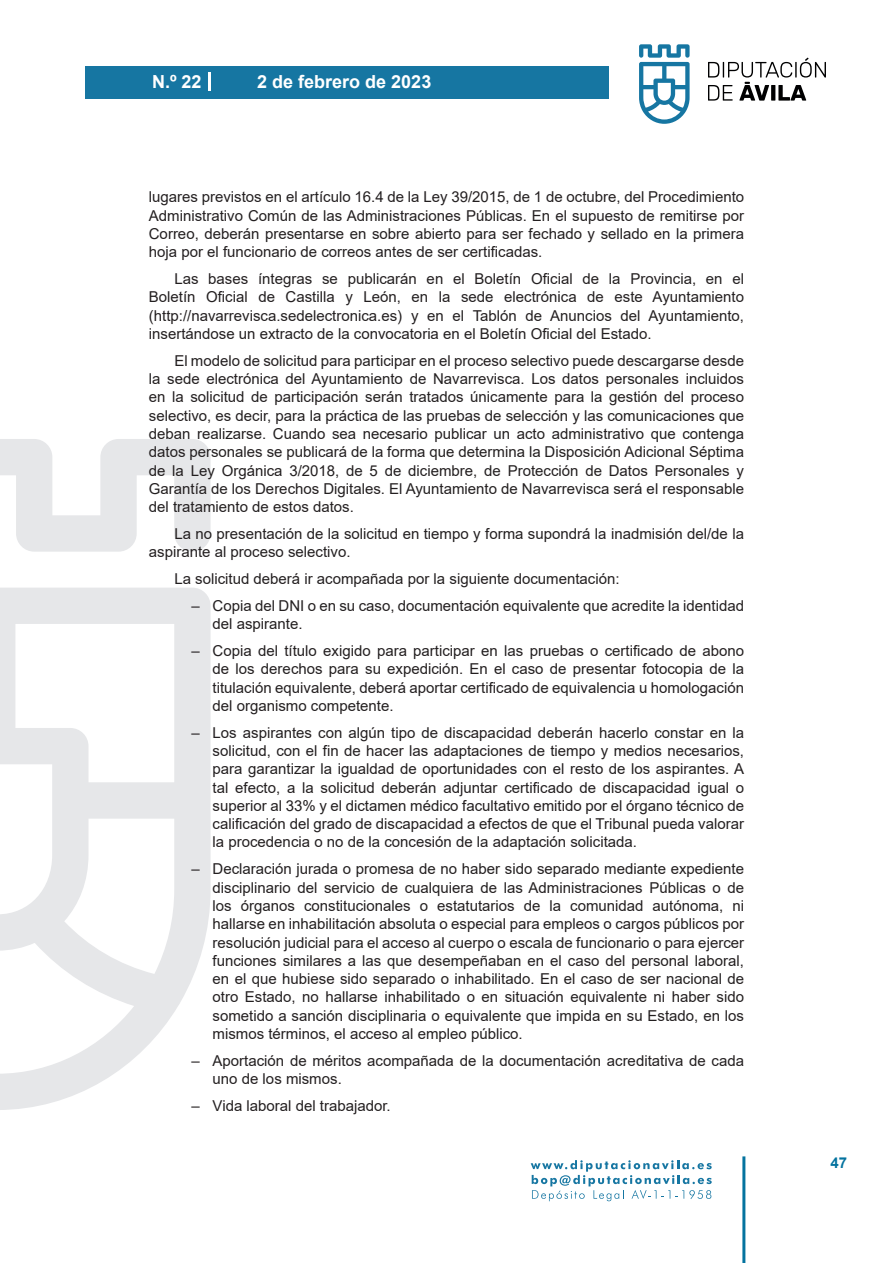
<style>
.page{position:relative;width:893px;height:1263px;background:#fff}
.page>*{position:absolute;margin:0;border:0;box-sizing:border-box;transform-origin:0 0}
.t1{font:700 18px "Arial";color:#fff}
.texto_normal{font:15px/18.3px "Arial";color:#231f20;text-align:justify}
.t2{font:700 15px "Arial";color:#04739f}
</style>
<div class="page">
<svg style="left:531px;top:1160px;width:181px;height:41px"></svg>
<div style="left:85px;top:66px;width:523px;height:33px;background:#1676a2"></div>
<svg style="left:639px;top:44px;width:51px;height:80px"></svg>
<svg style="left:708px;top:58px;width:118px;height:43px"></svg>
<hr style="left:742px;top:1156px;width:3px;height:107px;background:#04739f">
<svg style="left:208px;top:72px;width:2px;height:18px"></svg>
<svg style="left:0;top:439px;width:211px;height:671px"></svg>
<p class="t1" style="left:152px;top:69px;width:51px">N.º 22</p>
<p class="t1" style="left:257px;top:69px;width:176px">2 de febrero de 2023</p>
<p class="texto_normal" style="left:149px;top:188px;width:597px">lugares previstos en el artículo 16.4 de la Ley 39/2015, de 1 de octubre, del Procedimiento Administrativo Común de las Administraciones Públicas. En el supuesto de remitirse por Correo, deberán presentarse en sobre abierto para ser fechado y sellado en la primera hoja por el funcionario de correos antes de ser certificadas.</p>
<p class="texto_normal" style="left:149px;top:269px;width:597px;text-indent:26px">Las bases íntegras se publicarán en el Boletín Oficial de la Provincia, en el Boletín Oficial de Castilla y León, en la sede electrónica de este Ayuntamiento (http://navarrevisca.sedelectronica.es) y en el Tablón de Anuncios del Ayuntamiento, insertándose un extracto de la convocatoria en el Boletín Oficial del Estado.</p>
<p class="texto_normal" style="left:149px;top:351px;width:597px;text-indent:26px">El modelo de solicitud para participar en el proceso selectivo puede descargarse desde la sede electrónica del Ayuntamiento de Navarrevisca. Los datos personales incluidos en la solicitud de participación serán tratados únicamente para la gestión del proceso selectivo, es decir, para la práctica de las pruebas de selección y las comunicaciones que deban realizarse. Cuando sea necesario publicar un acto administrativo que contenga datos personales se publicará de la forma que determina la Disposición Adicional Séptima de la Ley Orgánica 3/2018, de 5 de diciembre, de Protección de Datos Personales y Garantía de los Derechos Digitales. El Ayuntamiento de Navarrevisca será el responsable del tratamiento de estos datos.</p>
<p class="texto_normal" style="left:149px;top:524px;width:597px;text-indent:26px">La no presentación de la solicitud en tiempo y forma supondrá la inadmisión del/de la aspirante al proceso selectivo.</p>
<p class="texto_normal" style="left:174px;top:569px;width:447px">La solicitud deberá ir acompañada por la siguiente documentación:</p>
<p class="texto_normal" style="left:213px;top:596px;width:533px;text-indent:-21px">– Copia del DNI o en su caso, documentación equivalente que acredite la identidad del aspirante.</p>
<p class="texto_normal" style="left:213px;top:641px;width:533px;text-indent:-21px">– Copia del título exigido para participar en las pruebas o certificado de abono de los derechos para su expedición. En el caso de presentar fotocopia de la titulación equivalente, deberá aportar certificado de equivalencia u homologación del organismo competente.</p>
<p class="texto_normal" style="left:213px;top:723px;width:533px;text-indent:-21px">– Los aspirantes con algún tipo de discapacidad deberán hacerlo constar en la solicitud, con el fin de hacer las adaptaciones de tiempo y medios necesarios, para garantizar la igualdad de oportunidades con el resto de los aspirantes. A tal efecto, a la solicitud deberán adjuntar certificado de discapacidad igual o superior al 33% y el dictamen médico facultativo emitido por el órgano técnico de calificación del grado de discapacidad a efectos de que el Tribunal pueda valorar la procedencia o no de la concesión de la adaptación solicitada.</p>
<p class="texto_normal" style="left:213px;top:860px;width:533px;text-indent:-21px">– Declaración jurada o promesa de no haber sido separado mediante expediente disciplinario del servicio de cualquiera de las Administraciones Públicas o de los órganos constitucionales o estatutarios de la comunidad autónoma, ni hallarse en inhabilitación absoluta o especial para empleos o cargos públicos por resolución judicial para el acceso al cuerpo o escala de funcionario o para ejercer funciones similares a las que desempeñaban en el caso del personal laboral, en el que hubiese sido separado o inhabilitado. En el caso de ser nacional de otro Estado, no hallarse inhabilitado o en situación equivalente ni haber sido sometido a sanción disciplinaria o equivalente que impida en su Estado, en los mismos términos, el acceso al empleo público.</p>
<p class="texto_normal" style="left:213px;top:1051px;width:533px;text-indent:-21px">– Aportación de méritos acompañada de la documentación acreditativa de cada uno de los mismos.</p>
<p class="texto_normal" style="left:191px;top:1096px;width:201px">– Vida laboral del trabajador.</p>
<p class="t2" style="left:831px;top:1152px;width:18px">47</p>
</div>
